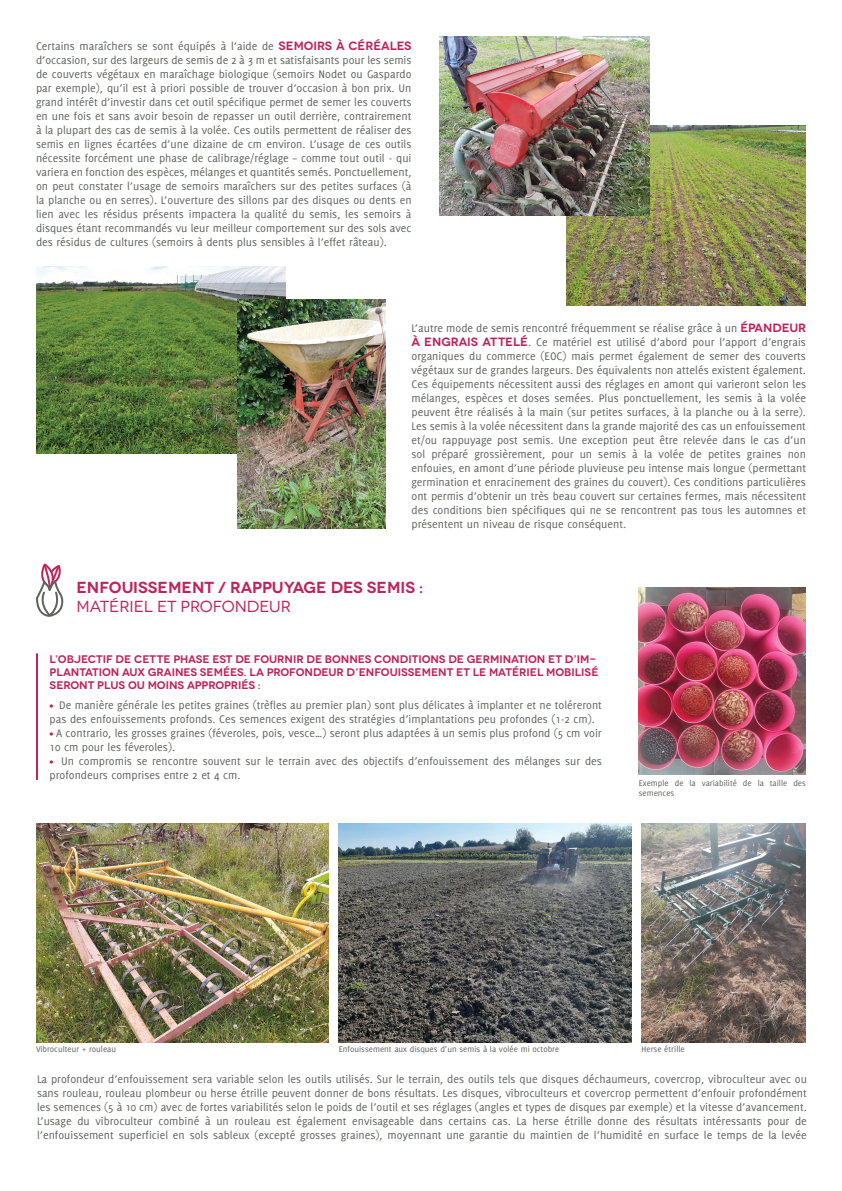
<style>
.page{position:relative;width:842px;height:1191px;background:#fff}
.page>*{position:absolute;margin:0;border:0;box-sizing:border-box;transform-origin:0 0}
.t1{font:600 16px "Novecentowide";color:#bf235d}
.t2{font:16px "Novecentowide";letter-spacing:-.01em;color:#bf235d}
.t3{font:12px/14px "Delicious";color:#5e645b;text-align:justify}
.t4{font:600 11px/13.2px "Novecentowide";color:#bf235d}
.t5{font:9px/10px "Delicious";color:#5e645b}
.s1{font-family:"Novecentowide";font-weight:600;color:#bf235d}
.s2{font-size:9.5px;color:#bf235d}
</style>
<div class="page">
<img style="left:36px;top:266px;width:249px;height:187px">
<img style="left:566px;top:126px;width:240px;height:180px">
<img style="left:439px;top:36px;width:210px;height:180px">
<img style="left:237px;top:299px;width:149px;height:229px">
<svg style="left:36px;top:563px;width:28px;height:54px"></svg>
<img style="left:639px;top:587px;width:167px;height:187px">
<img style="left:36px;top:823px;width:293px;height:219px">
<img style="left:339px;top:823px;width:293px;height:219px">
<img style="left:641px;top:823px;width:165px;height:219px">
<hr style="left:36px;top:653px;width:2px;height:127px;background:#bf235d">
<p class="t3" style="left:36px;top:39px;width:377px">Certains maraîchers se sont équipés à l’aide de <span class="s1">SEMOIRS À CÉRÉALES </span>d’occasion, sur des largeurs de semis de 2 à 3 m et satisfaisants pour les semis de couverts végétaux en maraîchage biologique (semoirs Nodet ou Gaspardo par exemple), qu’il est à priori possible de trouver d’occasion à bon prix. Un grand intérêt d’investir dans cet outil spécifique permet de semer les couverts en une fois et sans avoir besoin de repasser un outil derrière, contrairement à la plupart des cas de semis à la volée. Ces outils permettent de réaliser des semis en lignes écartées d’une dizaine de cm environ. L’usage de ces outils nécessite forcément une phase de calibrage/réglage – comme tout outil - qui variera en fonction des espèces, mélanges et quantités semés. Ponctuellement, on peut constater l’usage de semoirs maraîchers sur des petites surfaces (à la planche ou en serres). L’ouverture des sillons par des disques ou dents en lien avec les résidus présents impactera la qualité du semis, les semoirs à disques étant recommandés vu leur meilleur comportement sur des sols avec des résidus de cultures (semoirs à dents plus sensibles à l’effet râteau).</p>
<p class="t3" style="left:411px;top:321px;width:396px">L’autre mode de semis rencontré fréquemment se réalise grâce à un <span class="s1">ÉPANDEUR À ENGRAIS ATTELÉ</span>. Ce matériel est utilisé d’abord pour l’apport d’engrais organiques du commerce (EOC) mais permet également de semer des couverts végétaux sur de grandes largeurs. Des équivalents non attelés existent également.<br>Ces équipements nécessitent aussi des réglages en amont qui varieront selon les mélanges, espèces et doses semées. Plus ponctuellement, les semis à la volée peuvent être réalisés à la main (sur petites surfaces, à la planche ou à la serre).<br>Les semis à la volée nécessitent dans la grande majorité des cas un enfouissement et/ou rappuyage post semis. Une exception peut être relevée dans le cas d’un sol préparé grossièrement, pour un semis à la volée de petites graines non enfouies, en amont d’une période pluvieuse peu intense mais longue (permettant germination et enracinement des graines du couvert). Ces conditions particulières ont permis d’obtenir un très beau couvert sur certaines fermes, mais nécessitent des conditions bien spécifiques qui ne se rencontrent pas tous les automnes et présentent un niveau de risque conséquent.</p>
<h1 class="t1" style="left:77px;top:577px;width:348px">ENFOUISSEMENT / RAPPUYAGE DES SEMIS :</h1>
<h1 class="t2" style="left:77px;top:597px;width:216px">MATÉRIEL ET PROFONDEUR</h1>
<p class="t4" style="left:50px;top:652px;width:550px">L’OBJECTIF DE CETTE PHASE EST DE FOURNIR DE BONNES CONDITIONS DE GERMINATION ET D’IM-<br>PLANTATION AUX GRAINES SEMÉES. LA PROFONDEUR D’ENFOUISSEMENT ET LE MATÉRIEL MOBILISÉ<br>SERONT PLUS OU MOINS APPROPRIÉS :</p>
<p class="t3" style="left:50px;top:697px;width:554px"><span class="s2">•</span> De manière générale les petites graines (trèfles au premier plan) sont plus délicates à implanter et ne toléreront pas des enfouissements profonds. Ces semences exigent des stratégies d’implantations peu profondes (1-2 cm).</p>
<p class="t3" style="left:50px;top:725px;width:554px"><span class="s2">•</span> A contrario, les grosses graines (féveroles, pois, vesce…) seront plus adaptées à un semis plus profond (5 cm voir<br>10 cm pour les féveroles).</p>
<p class="t3" style="left:50px;top:753px;width:554px"><span class="s2">•</span> Un compromis se rencontre souvent sur le terrain avec des objectifs d’enfouissement des mélanges sur des profondeurs comprises entre 2 et 4 cm.</p>
<p class="t5" style="left:639px;top:778px;width:169px">Exemple de la variabilité de la taille des semences</p>
<p class="t5" style="left:36px;top:1044px;width:82px">Vibroculteur + rouleau</p>
<p class="t5" style="left:339px;top:1044px;width:222px">Enfouissement aux disques d’un semis à la volée mi octobre</p>
<p class="t5" style="left:641px;top:1044px;width:45px">Herse étrille</p>
<p class="t3" style="left:37px;top:1072px;width:771px">La profondeur d’enfouissement sera variable selon les outils utilisés. Sur le terrain, des outils tels que disques déchaumeurs, covercrop, vibroculteur avec ou sans rouleau, rouleau plombeur ou herse étrille peuvent donner de bons résultats. Les disques, vibroculteurs et covercrop permettent d’enfouir profondément les semences (5 à 10 cm) avec de fortes variabilités selon le poids de l’outil et ses réglages (angles et types de disques par exemple) et la vitesse d’avancement.<br>L’usage du vibroculteur combiné à un rouleau est également envisageable dans certains cas. La herse étrille donne des résultats intéressants pour de l’enfouissement superficiel en sols sableux (excepté grosses graines), moyennant une garantie du maintien de l’humidité en surface le temps de la levée</p>
</div>
